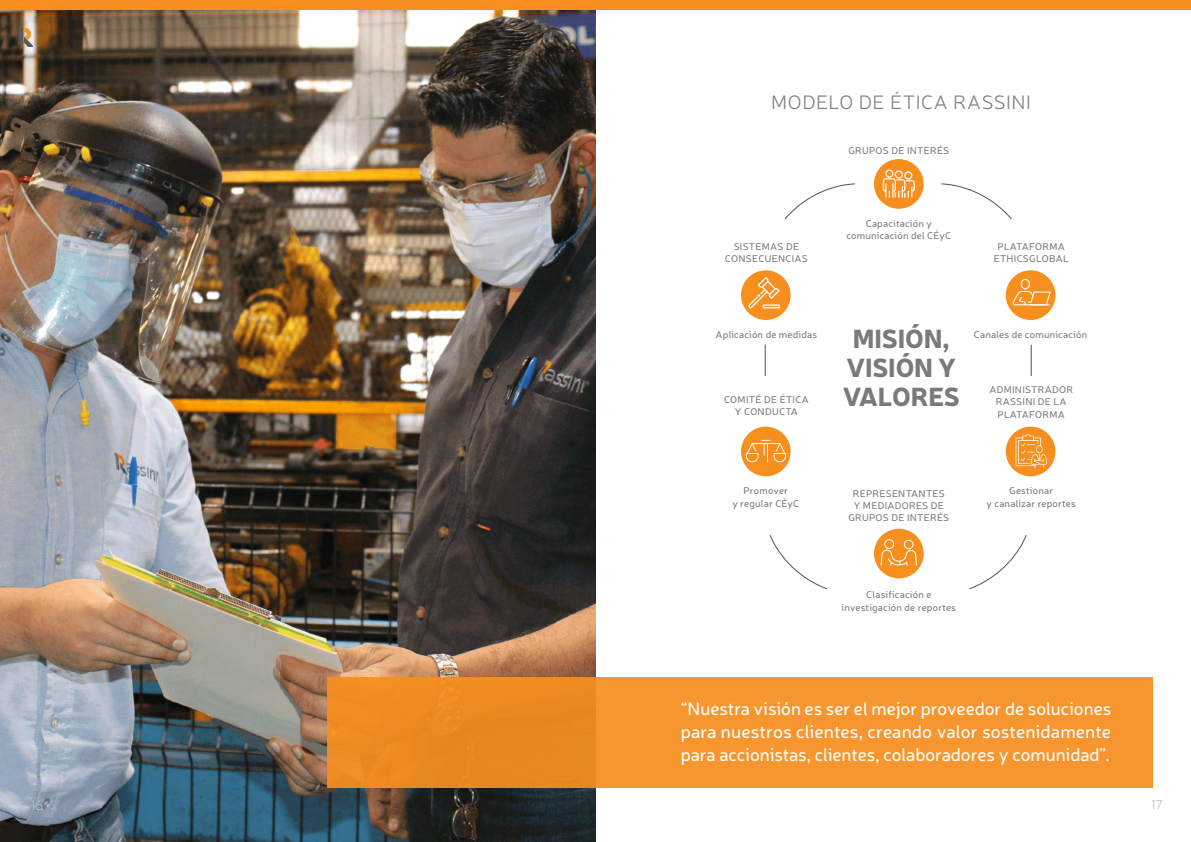
<style>
.page{position:relative;width:1191px;height:842px;background:#fff}
.page>*{position:absolute;margin:0;border:0;box-sizing:border-box;transform-origin:0 0}
.t1{font:900 25.8px/29.2px "Neris";letter-spacing:-.005em;color:#58595b;text-align:center}
.t2{font:300 19.6px "Neris";letter-spacing:.03em;color:#808285}
.t3{font:18px/23px "Neris";color:#fff;text-align:justify}
.t4{font:300 14px "Neris";color:#bcbec0}
.t5{font:300 13px "Neris";color:#bcbec0}
.t6{font:9.8px/12.4px "Neris";letter-spacing:.02em;color:#797a7c;text-align:center}
</style>
<div class="page">
<img style="left:0;top:10px;width:595px;height:832px">
<div style="left:874px;top:159px;width:49px;height:50px;background:#f78f1f;border-radius:50%"></div>
<div style="left:874px;top:529px;width:49px;height:49px;background:#f78f1f;border-radius:50%"></div>
<div style="left:741px;top:270px;width:49px;height:50px;background:#f78f1f;border-radius:50%"></div>
<div style="left:741px;top:427px;width:49px;height:49px;background:#f78f1f;border-radius:50%"></div>
<div style="left:1005px;top:270px;width:50px;height:50px;background:#f78f1f;border-radius:50%"></div>
<div style="left:1005px;top:427px;width:50px;height:49px;background:#f78f1f;border-radius:50%"></div>
<div style="left:327px;top:677px;width:825px;height:110px;background:linear-gradient(to right,#ec8a21,#fb9a32)"></div>
<svg style="left:941px;top:183px;width:71px;height:37px"></svg>
<svg style="left:784px;top:183px;width:71px;height:37px"></svg>
<svg style="left:969px;top:535px;width:58px;height:55px"></svg>
<svg style="left:769px;top:535px;width:59px;height:55px"></svg>
<hr style="left:1030px;top:345px;width:1px;height:31px;background:#58595b">
<hr style="left:764px;top:345px;width:1px;height:31px;background:#58595b">
<svg style="left:883px;top:169px;width:31px;height:29px"></svg>
<svg style="left:1012px;top:279px;width:38px;height:26px"></svg>
<svg style="left:1015px;top:434px;width:32px;height:34px"></svg>
<svg style="left:880px;top:539px;width:37px;height:27px"></svg>
<svg style="left:746px;top:440px;width:40px;height:22px"></svg>
<svg style="left:747px;top:276px;width:33px;height:33px"></svg>
<div style="left:0;top:0;width:1191px;height:10px;background:#f78f1f"></div>
<svg style="left:18px;top:28px;width:15px;height:19px"></svg>
<h3 class="t4" style="left:31px;top:796px;width:14px">16</h3>
<h2 class="t2" style="left:771px;top:90px;width:261px">MODELO DE ÉTICA RASSINI</h2>
<p class="t6" style="left:848px;top:144px;width:102px">GRUPOS DE INTERÉS</p>
<p class="t6" style="left:725px;top:239px;width:85px">SISTEMAS DE<br>CONSECUENCIAS</p>
<p class="t6" style="left:715px;top:328px;width:103px">Aplicación de medidas</p>
<p class="t6" style="left:724px;top:393px;width:86px">COMITÉ DE ÉTICA<br>Y CONDUCTA</p>
<p class="t6" style="left:846px;top:216px;width:106px">Capacitación y comunicación del CÉyC</p>
<p class="t6" style="left:993px;top:239px;width:77px">PLATAFORMA<br>ETHICSGLOBAL</p>
<h1 class="t1" style="left:842px;top:322px;width:119px">MISIÓN,<br>VISIÓN Y<br>VALORES</h1>
<p class="t6" style="left:974px;top:328px;width:115px">Canales de comunicación</p>
<p class="t6" style="left:989px;top:383px;width:85px">ADMINISTRADOR<br>RASSINI DE LA<br>PLATAFORMA</p>
<p class="t6" style="left:732px;top:484px;width:68px">Promover<br>y regular CÉyC</p>
<p class="t6" style="left:848px;top:486px;width:102px">REPRESENTANTES<br>Y MEDIADORES DE<br>GRUPOS DE INTERÉS</p>
<p class="t6" style="left:986px;top:484px;width:91px">Gestionar<br>y canalizar reportes</p>
<p class="t6" style="left:841px;top:588px;width:116px">Clasificación e investigación de reportes</p>
<h3 class="t3" style="left:680px;top:696px;width:432px">“Nuestra visión es ser el mejor proveedor de soluciones para nuestros clientes, creando valor sostenidamente para accionistas, clientes, colaboradores y comunidad”.</h3>
<h3 class="t5" style="left:1151px;top:796px;width:13px">17</h3>
</div>
